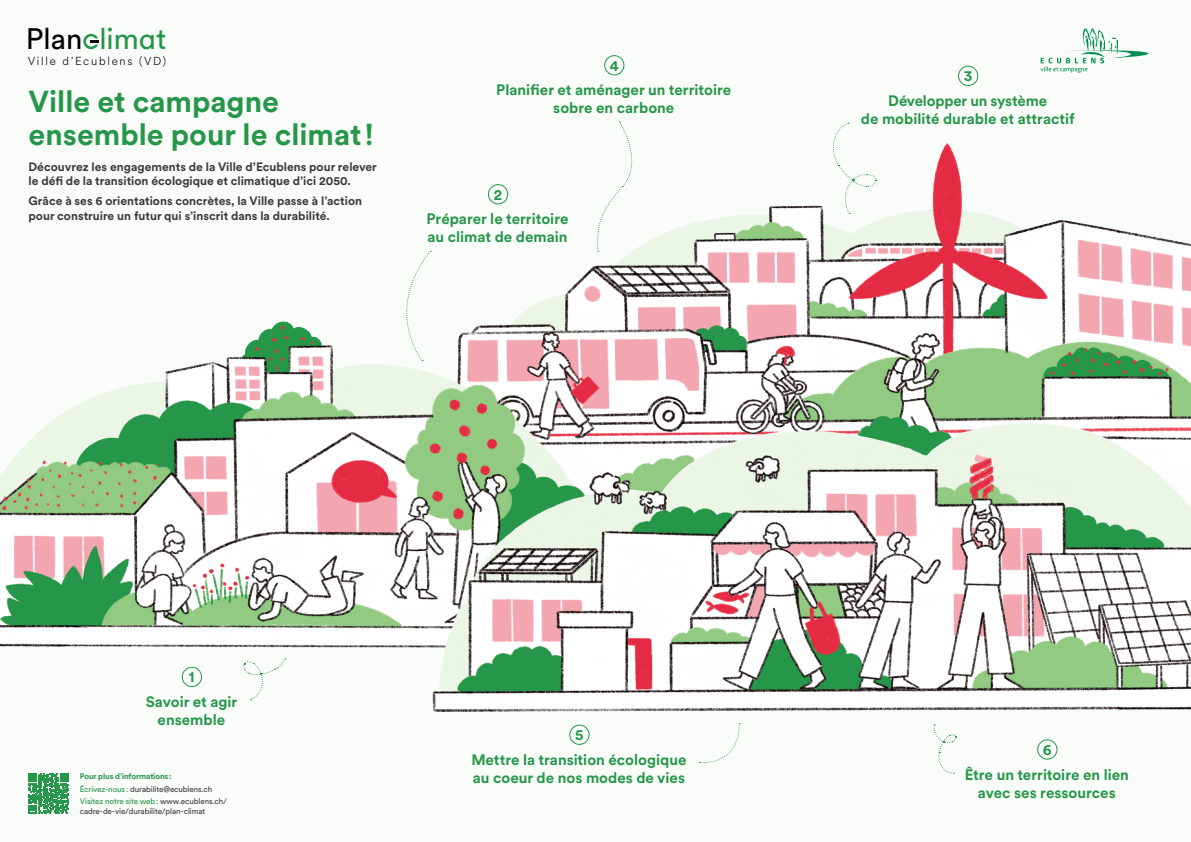
<style>
.page{position:relative;width:1191px;height:842px;background:#f9fcf8}
.page>*{position:absolute;margin:0;border:0;box-sizing:border-box;transform-origin:0 0}
.t1{font:700 30px/33px "Circular XX";color:#26964a}
.t2{font:29.3px "Circular XX";color:#25964a}
.t3{font:700 15px/18px "Circular XX";color:#26964a;text-align:center}
.t4{font:700 12px/14.4px "Circular XX";color:#383a3b}
.t5{font:300 11.5px "Circular XX";letter-spacing:.15em;color:#010102}
.t6{font:8px/12.4px "Circular XX";letter-spacing:-.01em;color:#383a3b}
.s1{color:#010102}
.s2{font-weight:700;color:#26964a}
.s3{color:#26964a}
</style>
<div class="page">
<img style="left:0;top:49px;width:1191px;height:711px">
<div style="left:569px;top:725px;width:20px;height:20px;border:1px solid #26964a;border-radius:50%"></div>
<div style="left:1037px;top:739px;width:20px;height:21px;border:1px solid #26964a;border-radius:50%"></div>
<div style="left:488px;top:184px;width:20px;height:20px;border:1px solid #26964a;border-radius:50%"></div>
<div style="left:958px;top:66px;width:20px;height:20px;border:1px solid #26964a;border-radius:50%"></div>
<svg style="left:596px;top:121px;width:46px;height:131px"></svg>
<div style="left:92px;top:38px;width:9px;height:7px;background:#fff"></div>
<svg style="left:83px;top:34px;width:16px;height:15px"></svg>
<svg style="left:1040px;top:28px;width:122px;height:45px"></svg>
<svg style="left:829px;top:123px;width:47px;height:91px"></svg>
<svg style="left:933px;top:724px;width:24px;height:50px"></svg>
<svg style="left:243px;top:658px;width:43px;height:43px"></svg>
<svg style="left:28px;top:773px;width:41px;height:41px"></svg>
<div style="left:604px;top:55px;width:20px;height:20px;border:1px solid #26964a;border-radius:50%"></div>
<div style="left:182px;top:667px;width:20px;height:20px;border:1px solid #26964a;border-radius:50%"></div>
<svg style="left:699px;top:723px;width:41px;height:41px"></svg>
<svg style="left:388px;top:251px;width:43px;height:110px"></svg>
<h2 class="t2" style="left:26px;top:19px;width:142px"><span class="s1">Plan</span> limat</h2>
<p class="t5" style="left:28px;top:53px;width:140px">Ville d’Ecublens (VD)</p>
<h1 class="t1" style="left:29px;top:84px;width:346px">Ville et campagne ensemble pour le climat!</h1>
<p class="t4" style="left:29px;top:159px;width:350px">Découvrez les engagements de la Ville d’Ecublens pour relever le défi de la transition écologique et climatique d’ici 2050.</p>
<p class="t4" style="left:29px;top:193px;width:335px">Grâce à ses 6 orientations concrètes, la Ville passe à l’action pour construire un futur qui s’inscrit dans la durabilité.</p>
<p class="t3" style="left:609px;top:56px;width:11px">4</p>
<p class="t3" style="left:496px;top:80px;width:236px">Planifier et aménager un territoire sobre en carbone</p>
<p class="t3" style="left:494px;top:185px;width:10px">2</p>
<p class="t3" style="left:426px;top:209px;width:143px;text-align:left">Préparer le territoire au climat de demain</p>
<p class="t3" style="left:963px;top:66px;width:10px">3</p>
<p class="t3" style="left:861px;top:91px;width:215px">Développer un système<br>de mobilité durable et attractif</p>
<p class="t3" style="left:189px;top:667px;width:7px">1</p>
<p class="t3" style="left:146px;top:692px;width:93px">Savoir et agir ensemble</p>
<p class="t6" style="left:80px;top:770px;width:149px"><span class="s2">Pour plus d’informations:<br></span><span class="s3">Écrivez-nous:</span> durabilite@ecublens.ch<br><span class="s3">Visitez notre site web:</span> www.ecublens.ch/</p>
<p class="t6" style="left:80px;top:804px;width:127px">cadre-de-vie/durabilite/plan-climat</p>
<p class="t3" style="left:575px;top:725px;width:10px">5</p>
<p class="t3" style="left:471px;top:750px;width:217px;text-align:left">Mettre la transition écologique au coeur de nos modes de vies</p>
<p class="t3" style="left:1042px;top:740px;width:10px">6</p>
<p class="t3" style="left:964px;top:765px;width:166px">Être un territoire en lien avec ses ressources</p>
</div>
